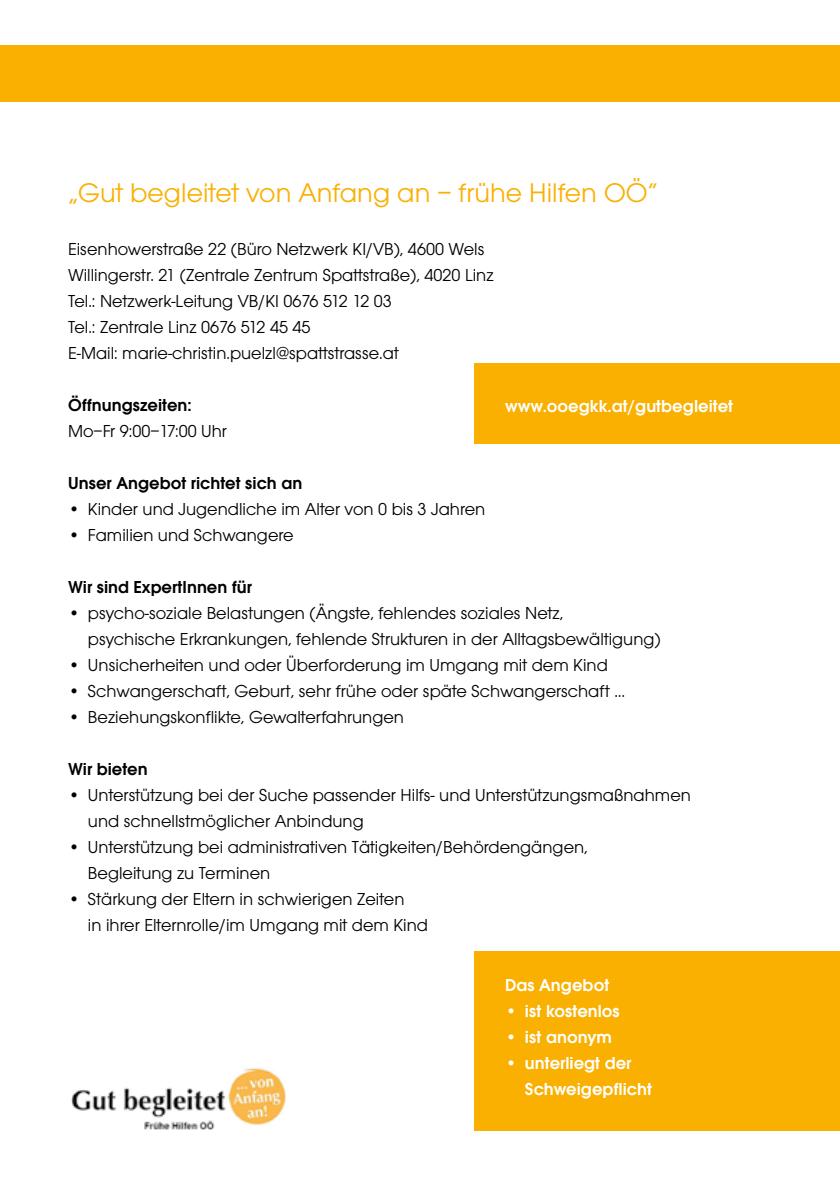
<style>
.page{position:relative;width:840px;height:1191px;background:#fff}
.page>*{position:absolute;margin:0;border:0;box-sizing:border-box;transform-origin:0 0}
.t1{font:28px "Avant Gard";color:#f9b000}
.t2{font:18px/26px "Avant Gard";color:#000}
.t3{font:600 18px/26px "Avant Gard";color:#fff}
.t4{font:600 18px "Avant Gard";color:#000}
</style>
<div class="page">
<div style="left:0;top:45px;width:839px;height:57px;background:#f9b000"></div>
<div style="left:474px;top:363px;width:365px;height:81px;background:#f9b000"></div>
<div style="left:474px;top:951px;width:365px;height:180px;background:#f9b000"></div>
<img style="left:71px;top:1068px;width:215px;height:61px">
<h1 class="t1" style="left:68px;top:177px;width:590px">„Gut begleitet von Anfang an – frühe Hilfen OÖ“</h1>
<p class="t2" style="left:68px;top:236px;width:427px">Eisenhowerstraße 22 (Büro Netzwerk KI/VB), 4600 Wels Willingerstr. 21 (Zentrale Zentrum Spattstraße), 4020 Linz Tel.: Netzwerk-Leitung VB/KI 0676 512 12 03<br>Tel.: Zentrale Linz 0676 512 45 45<br>E-Mail: marie-christin.puelzl@spattstrasse.at</p>
<p class="t4" style="left:68px;top:394px;width:125px">Öffnungszeiten:</p>
<p class="t2" style="left:68px;top:417px;width:160px">Mo–Fr 9:00–17:00 Uhr</p>
<p class="t4" style="left:68px;top:472px;width:235px">Unser Angebot richtet sich an</p>
<p class="t2" style="left:68px;top:495px;width:418px">• Kinder und Jugendliche im Alter von 0 bis 3 Jahren</p>
<p class="t2" style="left:68px;top:521px;width:227px">• Familien und Schwangere</p>
<p class="t4" style="left:68px;top:576px;width:185px">Wir sind ExpertInnen für</p>
<p class="t2" style="left:88px;top:599px;width:574px;text-indent:-20px">• psycho-soziale Belastungen (Ängste, fehlendes soziales Netz,<br>psychische Erkrankungen, fehlende Strukturen in der Alltagsbewältigung)</p>
<p class="t2" style="left:68px;top:651px;width:541px">• Unsicherheiten und oder Überforderung im Umgang mit dem Kind</p>
<p class="t2" style="left:68px;top:677px;width:558px">• Schwangerschaft, Geburt, sehr frühe oder späte Schwangerschaft …</p>
<p class="t2" style="left:68px;top:703px;width:337px">• Beziehungskonflikte, Gewalterfahrungen</p>
<p class="t4" style="left:68px;top:758px;width:81px">Wir bieten</p>
<p class="t2" style="left:88px;top:781px;width:604px;text-indent:-20px">• Unterstützung bei der Suche passender Hilfs- und Unterstützungsmaßnahmen und schnellstmöglicher Anbindung</p>
<p class="t2" style="left:88px;top:833px;width:501px;text-indent:-20px">• Unterstützung bei administrativen Tätigkeiten/Behördengängen,<br>Begleitung zu Terminen</p>
<p class="t2" style="left:88px;top:885px;width:341px;text-indent:-20px">• Stärkung der Eltern in schwierigen Zeiten<br>in ihrer Elternrolle/im Umgang mit dem Kind</p>
<p class="t3" style="left:505px;top:392px;width:229px">www.ooegkk.at/gutbegleitet</p>
<p class="t3" style="left:505px;top:972px;width:106px">Das Angebot</p>
<p class="t3" style="left:505px;top:998px;width:116px">• ist kostenlos</p>
<p class="t3" style="left:505px;top:1024px;width:108px">• ist anonym</p>
<p class="t3" style="left:524px;top:1050px;width:128px;text-indent:-20px">• unterliegt der<br>Schweigepflicht</p>
</div>
